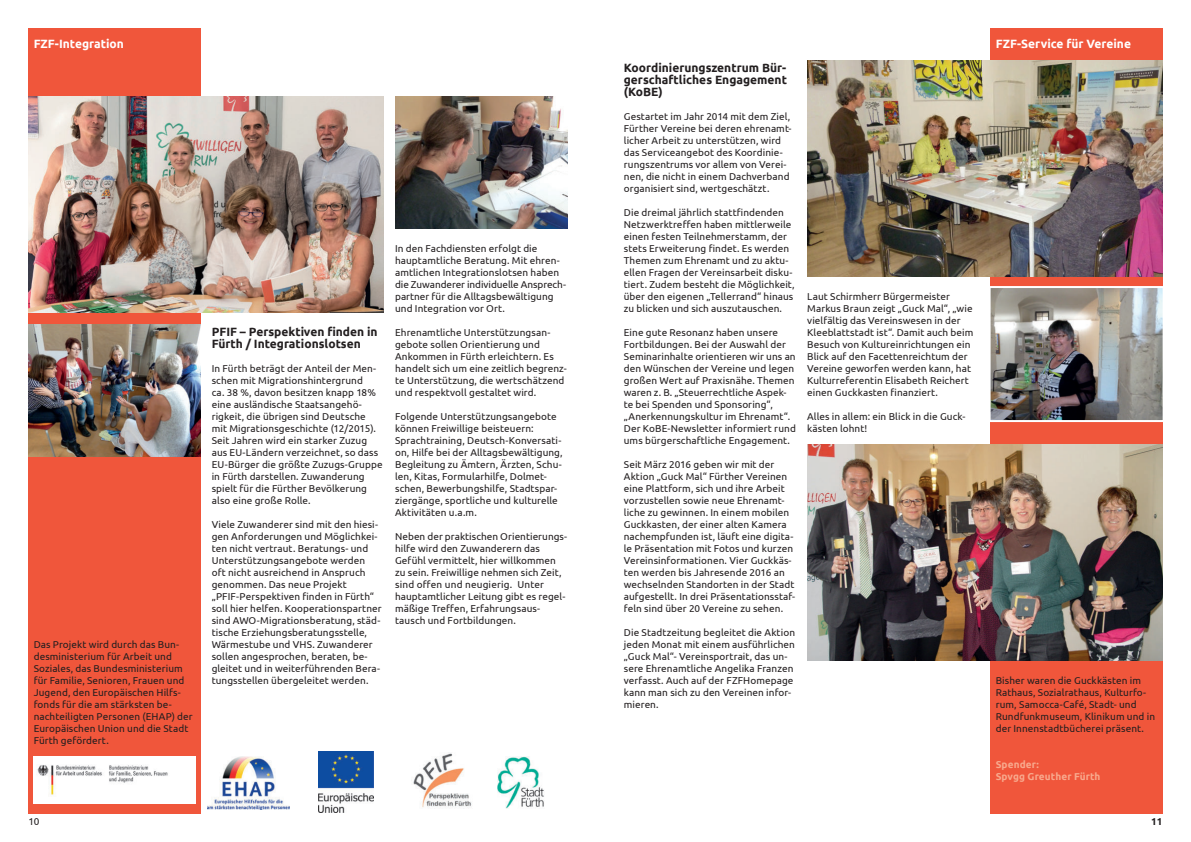
<style>
.page{position:relative;width:1191px;height:842px;background:#fff}
.page>*{position:absolute;margin:0;border:0;box-sizing:border-box;transform-origin:0 0}
.t1{font:700 12px/12px "Ubuntu";color:#231f20}
.t2{font:700 12px "Ubuntu";color:#fff}
.t3{font:10px/12px "Ubuntu";letter-spacing:.005em;color:#231f20}
.t4{font:700 10px/12px "Ubuntu";letter-spacing:.01em;color:#f8a98d}
.t5{font:700 10px "Ubuntu";color:#231f20}
</style>
<div class="page">
<div style="left:28px;top:28px;width:172px;height:786px;background:#f0563b"></div>
<div style="left:990px;top:28px;width:172px;height:786px;background:#f0563b"></div>
<img style="left:807px;top:60px;width:355px;height:216px">
<img style="left:807px;top:444px;width:355px;height:216px">
<img style="left:28px;top:324px;width:172px;height:132px">
<img style="left:28px;top:96px;width:356px;height:216px">
<img style="left:395px;top:96px;width:172px;height:132px">
<img style="left:990px;top:285px;width:173px;height:138px">
<img style="left:207px;top:756px;width:82px;height:53px">
<img style="left:497px;top:757px;width:47px;height:51px">
<img style="left:413px;top:752px;width:59px;height:56px">
<img style="left:34px;top:756px;width:161px;height:47px">
<img style="left:318px;top:752px;width:55px;height:61px">
<p class="t2" style="left:34px;top:38px;width:92px">FZF-Integration</p>
<p class="t3" style="left:34px;top:639px;width:161px">Das Projekt wird durch das Bun&shy;desministerium für Arbeit und<br>Soziales, das Bundesministerium für Familie, Senioren, Frauen und<br>Jugend, den Europäischen Hilfs&shy;fonds für die am stärksten be&shy;nachteiligten Personen (EHAP) der<br>Europäischen Union und die Stadt<br>Fürth gefördert.</p>
<p class="t1" style="left:212px;top:326px;width:167px">PFIF – Perspektiven finden in<br>Fürth / Integrationslotsen</p>
<p class="t3" style="left:212px;top:363px;width:172px">In Fürth beträgt der Anteil der Men&shy;schen mit Migrationshintergrund<br>ca. 38 %, davon besitzen knapp 18% eine ausländische Staatsangehö&shy;rigkeit, die übrigen sind Deutsche mit Migrationsgeschichte (12/2015).<br>Seit Jahren wird ein starker Zuzug aus EU-Ländern verzeichnet, so dass EU-Bürger die größte Zuzugs-Gruppe in Fürth darstellen. Zuwanderung spielt für die Fürther Bevölkerung also eine große Rolle.</p>
<p class="t3" style="left:212px;top:519px;width:171px">Viele Zuwanderer sind mit den hiesi&shy;gen Anforderungen und Möglichkei&shy;ten nicht vertraut. Beratungs- und Unterstützungsangebote werden<br>oft nicht ausreichend in Anspruch genommen. Das neue Projekt „PFIF-Perspektiven finden in Fürth“ soll hier helfen. Kooperationspartner sind AWO-Migrationsberatung, städ&shy;tische Erziehungsberatungsstelle, Wärmestube und VHS. Zuwanderer sollen angesprochen, beraten, be&shy;gleitet und in weiterführenden Bera&shy;tungsstellen übergeleitet werden.</p>
<p class="t3" style="left:395px;top:243px;width:172px">In den Fachdiensten erfolgt die hauptamtliche Beratung. Mit ehren&shy;amtlichen Integrationslotsen haben die Zuwanderer individuelle Ansprech&shy;partner für die Alltagsbewältigung und Integration vor Ort.</p>
<p class="t3" style="left:395px;top:327px;width:173px">Ehrenamtliche Unterstützungsan&shy;gebote sollen Orientierung und Ankommen in Fürth erleichtern. Es handelt sich um eine zeitlich begrenz&shy;te Unterstützung, die wertschätzend und respektvoll gestaltet wird.</p>
<p class="t3" style="left:395px;top:411px;width:169px">Folgende Unterstützungsangebote können Freiwillige beisteuern:<br>Sprachtraining, Deutsch-Konversati&shy;on, Hilfe bei der Alltagsbewältigung, Begleitung zu Ämtern, Ärzten, Schu&shy;len, Kitas, Formularhilfe, Dolmet&shy;schen, Bewerbungshilfe, Stadtspar&shy;ziergänge, sportliche und kulturelle Aktivitäten u.a.m.</p>
<p class="t3" style="left:395px;top:531px;width:173px">Neben der praktischen Orientierungs&shy;hilfe wird den Zuwanderern das Gefühl vermittelt, hier willkommen zu sein. Freiwillige nehmen sich Zeit, sind offen und neugierig. Unter hauptamtlicher Leitung gibt es regel&shy;mäßige Treffen, Erfahrungsaus&shy;tausch und Fortbildungen.</p>
<p class="t1" style="left:624px;top:62px;width:165px;text-align:justify">Koordinierungszentrum Bür&shy;gerschaftliches Engagement (KoBE)</p>
<p class="t3" style="left:624px;top:111px;width:169px">Gestartet im Jahr 2014 mit dem Ziel, Fürther Vereine bei deren ehrenamt&shy;licher Arbeit zu unterstützen, wird das Serviceangebot des Koordinie&shy;rungszentrums vor allem von Verei&shy;nen, die nicht in einem Dachverband organisiert sind, wertgeschätzt.</p>
<p class="t3" style="left:624px;top:206px;width:172px">Die dreimal jährlich stattfindenden Netzwerktreffen haben mittlerweile einen festen Teilnehmerstamm, der stets Erweiterung findet. Es werden Themen zum Ehrenamt und zu aktu&shy;ellen Fragen der Vereinsarbeit disku&shy;tiert. Zudem besteht die Möglichkeit, über den eigenen „Tellerrand“ hinaus zu blicken und sich auszutauschen.</p>
<p class="t3" style="left:624px;top:327px;width:173px">Eine gute Resonanz haben unsere Fortbildungen. Bei der Auswahl der Seminarinhalte orientieren wir uns an den Wünschen der Vereine und legen großen Wert auf Praxisnähe. Themen waren z. B. „Steuerrechtliche Aspek&shy;te bei Spenden und Sponsoring“, „Anerkennungskultur im Ehrenamt“.<br>Der KoBE-Newsletter informiert rund ums bürgerschaftliche Engagement.</p>
<p class="t3" style="left:624px;top:459px;width:173px">Seit März 2016 geben wir mit der Aktion „Guck Mal“ Fürther Vereinen eine Plattform, sich und ihre Arbeit vorzustellen sowie neue Ehrenamt&shy;liche zu gewinnen. In einem mobilen Guckkasten, der einer alten Kamera nachempfunden ist, läuft eine digita&shy;le Präsentation mit Fotos und kurzen Vereinsinformationen. Vier Guckkäs&shy;ten werden bis Jahresende 2016 an wechselnden Standorten in der Stadt aufgestellt. In drei Präsentationsstaf&shy;feln sind über 20 Vereine zu sehen.</p>
<p class="t3" style="left:624px;top:627px;width:173px">Die Stadtzeitung begleitet die Aktion jeden Monat mit einem ausführlichen „Guck Mal“- Vereinsportrait, das un&shy;sere Ehrenamtliche Angelika Franzen verfasst. Auch auf der FZFHomepage kann man sich zu den Vereinen infor&shy;mieren.</p>
<p class="t3" style="left:807px;top:291px;width:168px">Laut Schirmherr Bürgermeister Markus Braun zeigt „Guck Mal“, „wie vielfältig das Vereinswesen in der Kleeblattstadt ist“. Damit auch beim Besuch von Kultureinrichtungen ein Blick auf den Facettenreichtum der Vereine geworfen werden kann, hat Kulturreferentin Elisabeth Reichert einen Guckkasten finanziert.</p>
<p class="t3" style="left:807px;top:411px;width:160px">Alles in allem: ein Blick in die Guck&shy;kästen lohnt!</p>
<p class="t2" style="left:996px;top:38px;width:137px">FZF-Service für Vereine</p>
<p class="t3" style="left:995px;top:675px;width:161px">Bisher waren die Guckkästen im Rathaus, Sozialrathaus, Kulturfo&shy;rum, Samocca-Café, Stadt- und Rundfunkmuseum, Klinikum und in der Innenstadtbücherei präsent.</p>
<p class="t4" style="left:995px;top:759px;width:106px">Spender:<br>Spvgg Greuther Fürth</p>
<p class="t3" style="left:28px;top:816px;width:13px">10</p>
<p class="t5" style="left:1151px;top:817px;width:13px">11</p>
</div>
